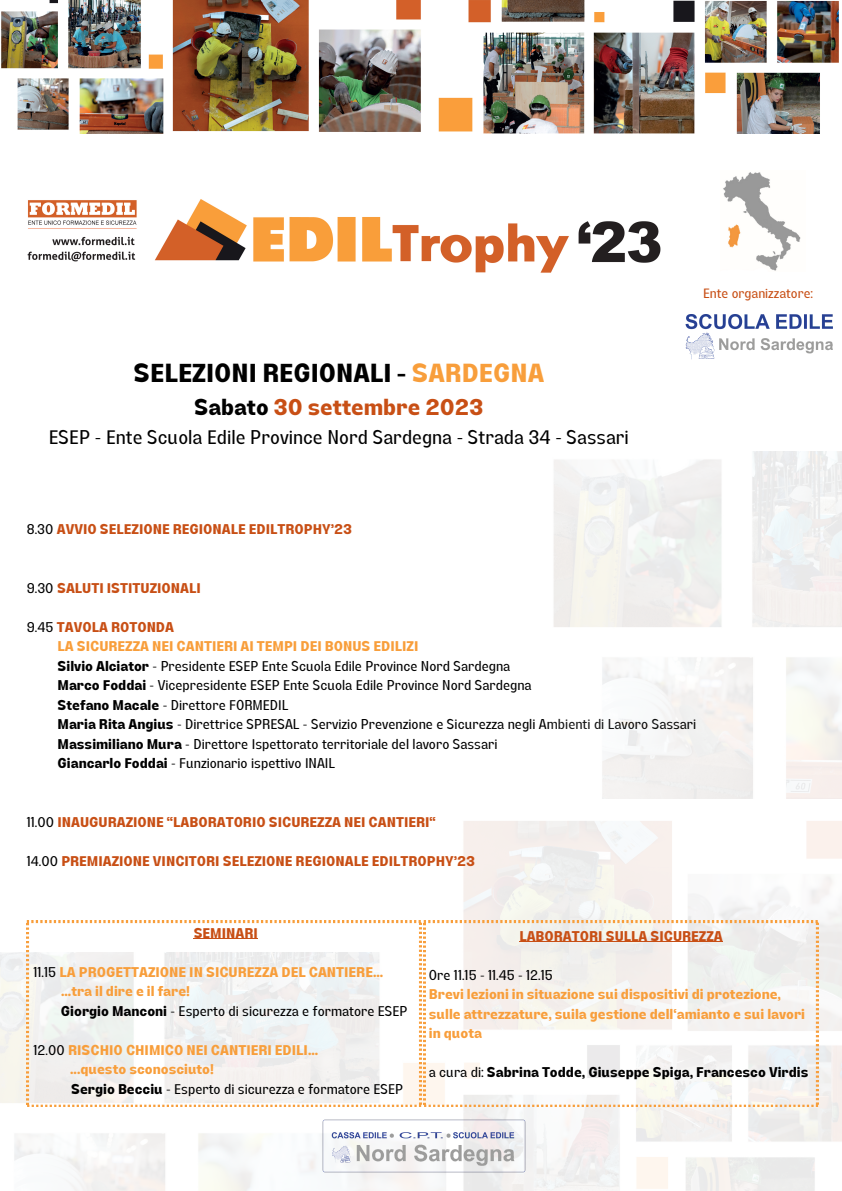
<style>
.page{position:relative;width:842px;height:1191px;background:#fff}
.page>*{position:absolute;margin:0;border:0;box-sizing:border-box;transform-origin:0 0}
.t1{font:700 25.9px "Lazord";color:#000}
.t2{font:700 22.5px "Lazord";color:#c84f15}
.t3{font:19.5px "Lazord";color:#000}
.t4{font:14px "Lazord";color:#000}
.t5{font:700 14px/19.5px "Lazord";color:#f89e3b}
.t6{font:700 14px "Lazord";color:#c84f15}
.t7{font:700 14px "Lazord";color:#000}
.t8{font:13.5px "Lazord";color:#c84f15}
.s1{color:#f89e3b}
.s2{color:#000}
.s3{font-weight:400;color:#000}
.s4{font-weight:700}
.s5{font-weight:400}
</style>
<div class="page">
<img style="left:27px;top:199px;width:634px;height:74px">
<img style="left:1px;top:0;width:838px;height:134px">
<img style="left:685px;top:314px;width:147px;height:46px">
<img style="left:723px;top:172px;width:78px;height:99px">
<img style="left:463px;top:821px;width:379px;height:369px">
<img style="left:0;top:952px;width:472px;height:238px">
<svg style="left:27px;top:920px;width:394px;height:186px;fill:#f4f2f1"></svg>
<svg style="left:424px;top:920px;width:394px;height:186px;fill:#f6f3ef"></svg>
<img style="left:322px;top:1119px;width:203px;height:53px">
<hr style="left:194px;top:938px;width:64px;height:1px;background:#c84f15">
<hr style="left:519px;top:941px;width:204px;height:1px;background:#c84f15">
<p class="t1" style="left:134px;top:363px;width:412px">SELEZIONI REGIONALI - <span class="s1">SARDEGNA</span></p>
<p class="t2" style="left:194px;top:399px;width:291px"><span class="s2">Sabato</span> 30 settembre 2023</p>
<p class="t3" style="left:49px;top:429px;width:582px">ESEP - Ente Scuola Edile Province Nord Sardegna - Strada 34 - Sassari</p>
<p class="t8" style="left:703px;top:288px;width:112px">Ente organizzatore:</p>
<p class="t6" style="left:27px;top:524px;width:327px"><span class="s3">8.30</span> AVVIO SELEZIONE REGIONALE EDILTROPHY’23</p>
<p class="t6" style="left:27px;top:582px;width:176px"><span class="s3">9.30</span> SALUTI ISTITUZIONALI</p>
<p class="t6" style="left:27px;top:621px;width:149px"><span class="s3">9.45</span> TAVOLA ROTONDA</p>
<p class="t5" style="left:58px;top:638px;width:362px">LA SICUREZZA NEI CANTIERI AI TEMPI DEI BONUS EDILIZI</p>
<p class="t4" style="left:58px;top:660px;width:454px"><span class="s4">Silvio Alciator</span> - Presidente ESEP Ente Scuola Edile Province Nord Sardegna</p>
<p class="t4" style="left:58px;top:680px;width:476px"><span class="s4">Marco Foddai</span> - Vicepresidente ESEP Ente Scuola Edile Province Nord Sardegna</p>
<p class="t4" style="left:58px;top:699px;width:232px"><span class="s4">Stefano Macale</span> - Direttore FORMEDIL</p>
<p class="t4" style="left:58px;top:719px;width:640px"><span class="s4">Maria Rita Angius</span> - Direttrice SPRESAL - Servizio Prevenzione e Sicurezza negli Ambienti di Lavoro Sassari</p>
<p class="t4" style="left:58px;top:738px;width:441px"><span class="s4">Massimiliano Mura</span> - Direttore Ispettorato territoriale del lavoro Sassari</p>
<p class="t4" style="left:58px;top:758px;width:279px"><span class="s4">Giancarlo Foddai</span> - Funzionario ispettivo INAIL</p>
<p class="t6" style="left:27px;top:816px;width:410px"><span class="s3">11.00</span> INAUGURAZIONE “LABORATORIO SICUREZZA NEI CANTIERI“</p>
<p class="t6" style="left:27px;top:855px;width:450px"><span class="s3">14.00</span> PREMIAZIONE VINCITORI SELEZIONE REGIONALE EDILTROPHY’23</p>
<p class="t6" style="left:194px;top:927px;width:66px">SEMINARI</p>
<p class="t5" style="left:34px;top:963px;width:351px"><span class="s3">11.15</span> LA PROGETTAZIONE IN SICUREZZA DEL CANTIERE...</p>
<p class="t5" style="left:61px;top:983px;width:131px">...tra il dire e il fare!</p>
<p class="t4" style="left:61px;top:1005px;width:348px"><span class="s4">Giorgio Manconi</span> - Esperto di sicurezza e formatore ESEP</p>
<p class="t5" style="left:34px;top:1041px;width:286px"><span class="s3">12.00</span> RISCHIO CHIMICO NEI CANTIERI EDILI...</p>
<p class="t5" style="left:70px;top:1061px;width:145px">...questo sconosciuto!</p>
<p class="t4" style="left:71px;top:1083px;width:334px"><span class="s4">Sergio Becciu</span> - Esperto di sicurezza e formatore ESEP</p>
<p class="t6" style="left:519px;top:930px;width:205px">LABORATORI SULLA SICUREZZA</p>
<p class="t4" style="left:429px;top:969px;width:125px">Ore 11.15 - 11.45 - 12.15</p>
<p class="t5" style="left:429px;top:986px;width:378px">Brevi lezioni in situazione sui dispositivi di protezione, sulle attrezzature, suila gestione dell‘amianto e sui lavori in quota</p>
<p class="t7" style="left:429px;top:1066px;width:381px"><span class="s5">a cura di:</span> Sabrina Todde, Giuseppe Spiga, Francesco Virdis</p>
</div>
